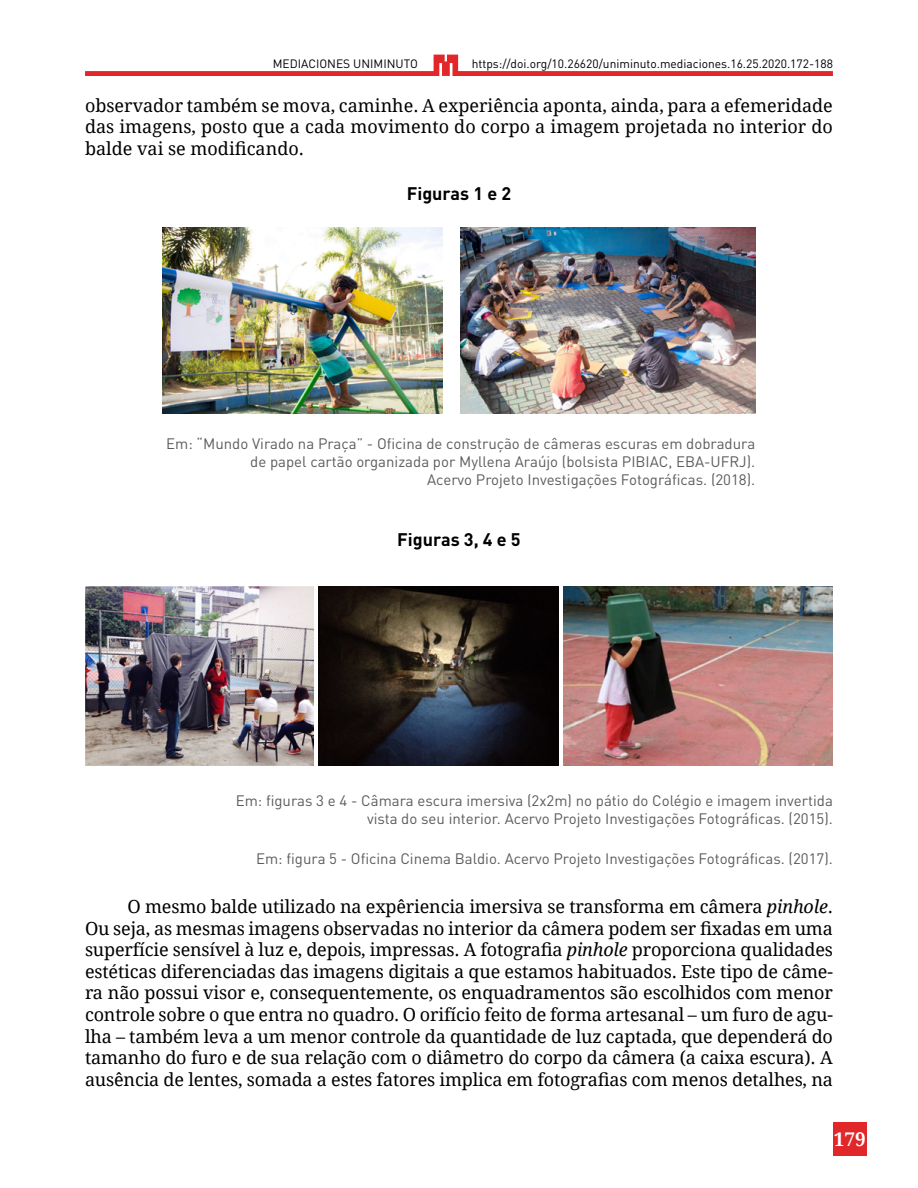
<style>
.page{position:relative;width:918px;height:1188px;background:#fff}
.page>*{position:absolute;margin:0;border:0;box-sizing:border-box;transform-origin:0 0}
.t1{font:700 18.9px "Droid Serif";color:#fff}
.t2{font:18px/21.6px "Droid Serif";letter-spacing:-.005em;color:#000;text-align:justify}
.t3{font:700 18px "DIN Pro";color:#000}
.t4{font:15px/18px "DIN Pro";color:#5c5c5c;text-align:right}
.t5{font:12px "DIN Pro";color:#000}
.s1{font-style:italic}
</style>
<div class="page">
<svg style="left:85px;top:55px;width:748px;height:21px"></svg>
<img style="left:163px;top:227px;width:280px;height:187px">
<img style="left:460px;top:227px;width:295px;height:187px">
<img style="left:85px;top:586px;width:229px;height:180px">
<img style="left:318px;top:586px;width:240px;height:180px">
<img style="left:563px;top:586px;width:270px;height:180px">
<div style="left:833px;top:1122px;width:34px;height:33px;background:#e2272b"></div>
<p class="t5" style="left:273px;top:54px;width:147px">MEDIACIONES UNIMINUTO</p>
<p class="t5" style="left:472px;top:54px;width:363px">https://doi.org/10.26620/uniminuto.mediaciones.16.25.2020.172-188</p>
<p class="t2" style="left:85px;top:94px;width:749px">observador também se mova, caminhe. A experiência aponta, ainda, para a efemeridade das imagens, posto que a cada movimento do corpo a imagem projetada no interior do balde vai se modificando.</p>
<p class="t3" style="left:407px;top:179px;width:106px">Figuras 1 e 2</p>
<p class="t4" style="left:166px;top:433px;width:591px">Em: “Mundo Virado na Praça” - Oficina de construção de câmeras escuras em dobradura de papel cartão organizada por Myllena Araújo (bolsista PIBIAC, EBA-UFRJ).<br>Acervo Projeto Investigações Fotográficas. (2018).</p>
<p class="t3" style="left:397px;top:524px;width:125px">Figuras 3, 4 e 5</p>
<p class="t4" style="left:236px;top:791px;width:599px">Em: figuras 3 e 4 - Câmara escura imersiva (2x2m) no pátio do Colégio e imagem invertida vista do seu interior. Acervo Projeto Investigações Fotográficas. (2015).</p>
<p class="t4" style="left:256px;top:848px;width:578px">Em: figura 5 - Oficina Cinema Baldio. Acervo Projeto Investigações Fotográficas. (2017).</p>
<p class="t2" style="left:85px;top:895px;width:749px;text-indent:43px">O mesmo balde utilizado na expêriencia imersiva se transforma em câmera <span class="s1">pinhole</span>.<br>Ou seja, as mesmas imagens observadas no interior da câmera podem ser fixadas em uma superfície sensível à luz e, depois, impressas. A fotografia <span class="s1">pinhole</span> proporciona qualidades estéticas diferenciadas das imagens digitais a que estamos habituados. Este tipo de câme&shy;ra não possui visor e, consequentemente, os enquadramentos são escolhidos com menor controle sobre o que entra no quadro. O orifício feito de forma artesanal – um furo de agu&shy;lha – também leva a um menor controle da quantidade de luz captada, que dependerá do tamanho do furo e de sua relação com o diâmetro do corpo da câmera (a caixa escura). A ausência de lentes, somada a estes fatores implica em fotografias com menos detalhes, na</p>
<p class="t1" style="left:834px;top:1126px;width:33px">179</p>
</div>
